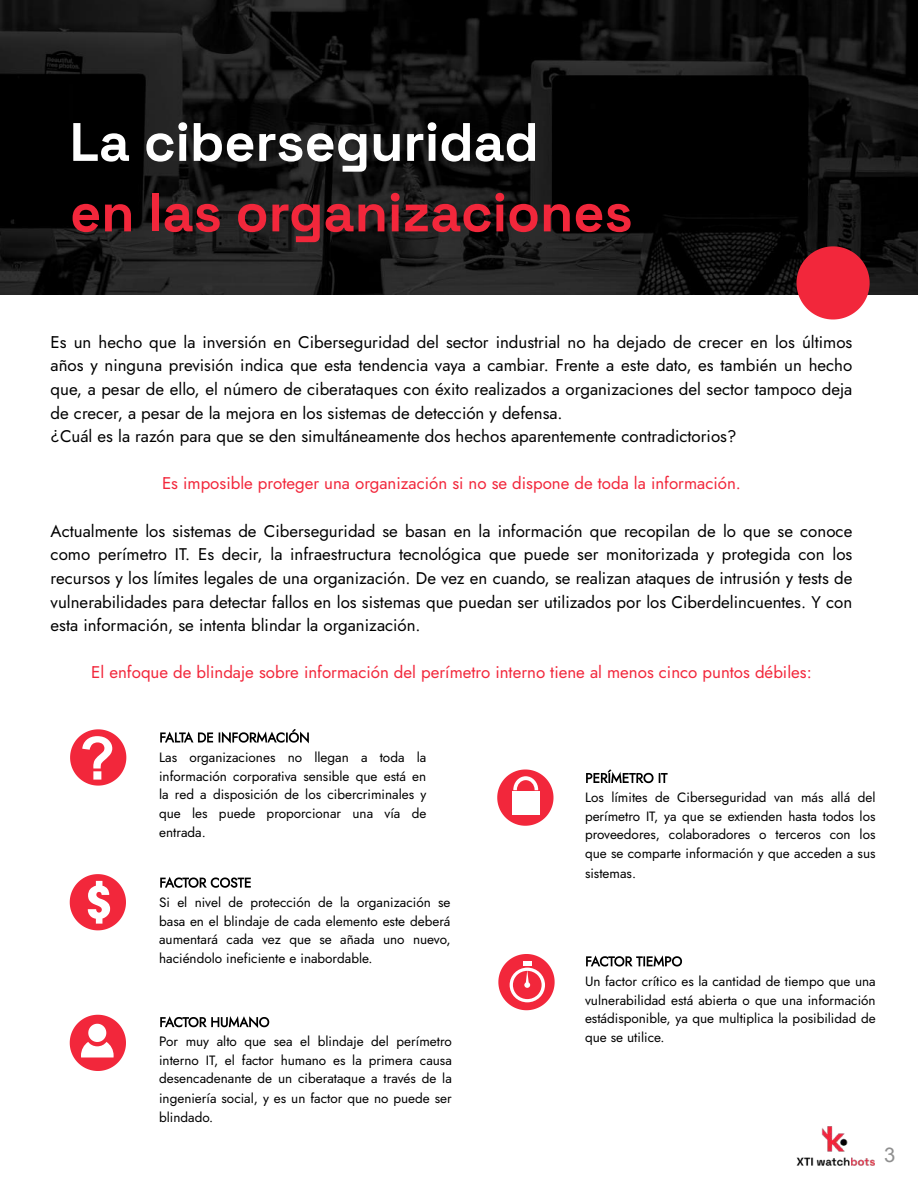
<style>
.page{position:relative;width:918px;height:1188px;background:#fff}
.page>*{position:absolute;margin:0;border:0;box-sizing:border-box;transform-origin:0 0}
.t1{font:700 54px "Space Grotesk";color:#f2273b}
.t2{font:700 54px "Space Grotesk";color:#fff}
.t3{font:20.25px "Arial";color:#8f8f8f}
.t4{font:16.8px/23.7px "Jost";color:#000}
.t5{font:16.8px "Jost";color:#f2273b}
.t6{font:13.5px/18.9px "Jost";color:#000;text-align:justify}
</style>
<div class="page">
<img style="left:0;top:0;width:918px;height:295px">
<svg style="left:160px;top:729px;width:149px;height:14px"></svg>
<svg style="left:586px;top:769px;width:82px;height:14px"></svg>
<svg style="left:586px;top:955px;width:96px;height:12px"></svg>
<svg style="left:796px;top:246px;width:74px;height:74px;background:#d73b4b"></svg>
<svg style="left:160px;top:877px;width:91px;height:11px"></svg>
<svg style="left:160px;top:1016px;width:109px;height:12px"></svg>
<svg style="left:70px;top:729px;width:56px;height:57px"></svg>
<svg style="left:498px;top:954px;width:57px;height:56px"></svg>
<div style="left:523px;top:961px;width:9px;height:5px;background:#fff"></div>
<svg style="left:497px;top:770px;width:57px;height:56px"></svg>
<svg style="left:70px;top:874px;width:56px;height:56px"></svg>
<svg style="left:70px;top:1015px;width:56px;height:56px"></svg>
<img style="left:796px;top:1126px;width:79px;height:40px">
<h1 class="t2" style="left:70px;top:110px;width:471px">La ciberseguridad</h1>
<h1 class="t1" style="left:70px;top:180px;width:564px">en las organizaciones</h1>
<p class="t4" style="left:51px;top:330px;width:803px">Es un hecho que la inversión en Ciberseguridad del sector industrial no ha dejado de crecer en los últimos años y ninguna previsión indica que esta tendencia vaya a cambiar. Frente a este dato, es también un hecho que, a pesar de ello, el número de ciberataques con éxito realizados a organizaciones del sector tampoco deja de crecer, a pesar de la mejora en los sistemas de detección y defensa.<br>¿Cuál es la razón para que se den simultáneamente dos hechos aparentemente contradictorios?</p>
<p class="t5" style="left:162px;top:473px;width:580px">Es imposible proteger una organización si no se dispone de toda la información.</p>
<p class="t4" style="left:51px;top:519px;width:803px;text-align:justify">Actualmente los sistemas de Ciberseguridad se basan en la información que recopilan de lo que se conoce como perímetro IT. Es decir, la infraestructura tecnológica que puede ser monitorizada y protegida con los recursos y los límites legales de una organización. De vez en cuando, se realizan ataques de intrusión y tests de vulnerabilidades para detectar fallos en los sistemas que puedan ser utilizados por los Ciberdelincuentes. Y con esta información, se intenta blindar la organización.</p>
<p class="t5" style="left:91px;top:662px;width:722px">El enfoque de blindaje sobre información del perímetro interno tiene al menos cinco puntos débiles:</p>
<p class="t6" style="left:159px;top:747px;width:269px">Las organizaciones no llegan a toda la información corporativa sensible que está en la red a disposición de los cibercriminales y que les puede proporcionar una vía de entrada.</p>
<p class="t6" style="left:159px;top:893px;width:293px">Si el nivel de protección de la organización se basa en el blindaje de cada elemento este deberá aumentará cada vez que se añada uno nuevo, haciéndolo ineficiente e inabordable.</p>
<p class="t6" style="left:159px;top:1032px;width:294px">Por muy alto que sea el blindaje del perímetro interno IT, el factor humano es la primera causa desencadenante de un ciberataque a través de la ingeniería social, y es un factor que no puede ser blindado.</p>
<p class="t6" style="left:585px;top:788px;width:292px">Los límites de Ciberseguridad van más allá del perímetro IT, ya que se extienden hasta todos los proveedores, colaboradores o terceros con los que se comparte información y que acceden a sus sistemas.</p>
<p class="t6" style="left:585px;top:971px;width:292px">Un factor crítico es la cantidad de tiempo que una vulnerabilidad está abierta o que una información estádisponible, ya que multiplica la posibilidad de que se utilice.</p>
<p class="t3" style="left:884px;top:1144px;width:13px">3</p>
</div>
